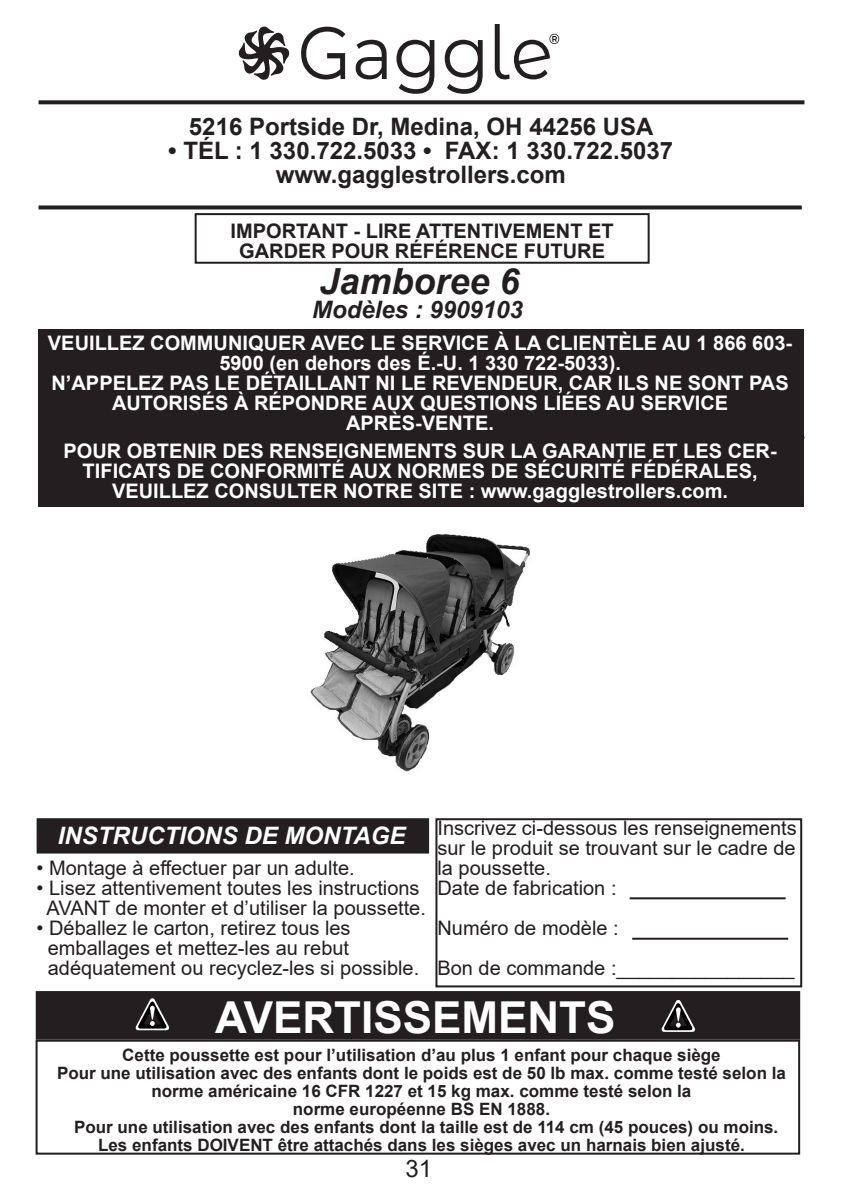
<style>
.page{position:relative;width:843px;height:1196px;background:#fff}
.page>*{position:absolute;margin:0;border:0;box-sizing:border-box;transform-origin:0 0}
.t1{font:700 44px "Arial";color:#fff}
.t2{font:italic 700 36px "Arial";color:#231f20}
.t3{font:700 24px "Arial";color:#231f20}
.t4{font:italic 700 24px "Arial";color:#fff}
.t5{font:italic 700 24px "Arial";color:#231f20}
.t6{font:24px "Arial";color:#231f20}
.t7{font:20px/20px "Arial";color:#231f20;text-align:justify}
.t8{font:700 20px/20px "Arial";color:#fff;text-align:center}
.t9{font:700 20px "Arial";color:#231f20}
.t10{font:700 17px/18px "Arial";color:#231f20;text-align:center}
</style>
<div class="page">
<svg style="left:38px;top:205px;width:763px;height:4px;background:#3c393a"></svg>
<svg style="left:38px;top:100px;width:766px;height:4px;background:#353132"></svg>
<div style="left:38px;top:330px;width:765px;height:177px;background:#231f20"></div>
<hr style="left:39px;top:436px;width:765px;height:2px;background:#231f20">
<div style="left:38px;top:819px;width:390px;height:33px;background:#231f20"></div>
<div style="left:37px;top:818px;width:392px;height:35px;border:2px solid #231f20"></div>
<div style="left:435px;top:818px;width:367px;height:169px;border:2px solid #231f20"></div>
<hr style="left:629px;top:897px;width:156px;height:2px;background:#231f20">
<hr style="left:632px;top:937px;width:156px;height:2px;background:#231f20">
<div style="left:36px;top:1039px;width:764px;height:115px;border:2px solid #231f20"></div>
<img style="left:310px;top:534px;width:220px;height:238px">
<div style="left:37px;top:991px;width:762px;height:47px;background:#231f20"></div>
<div style="left:36px;top:990px;width:764px;height:49px;border:2px solid #231f20"></div>
<svg style="left:657px;top:991px;width:43px;height:41px"></svg>
<svg style="left:131px;top:990px;width:44px;height:41px"></svg>
<div style="left:195px;top:213px;width:454px;height:51px;border:2px solid #231f20"></div>
<svg style="left:239px;top:24px;width:320px;height:70px"></svg>
<p class="t3" style="left:189px;top:110px;width:466px">5216 Portside Dr, Medina, OH 44256 USA</p>
<p class="t3" style="left:168px;top:134px;width:506px">• TÉL : 1 330.722.5033 • FAX: 1 330.722.5037</p>
<p class="t3" style="left:276px;top:158px;width:291px">www.gagglestrollers.com</p>
<p class="t9" style="left:230px;top:216px;width:384px">IMPORTANT - LIRE ATTENTIVEMENT ET</p>
<p class="t9" style="left:239px;top:236px;width:367px">GARDER POUR RÉFÉRENCE FUTURE</p>
<p class="t2" style="left:319px;top:257px;width:202px">Jamboree 6</p>
<p class="t5" style="left:312px;top:293px;width:212px">Modèles : 9909103</p>
<p class="t8" style="left:48px;top:333px;width:745px">VEUILLEZ COMMUNIQUER AVEC LE SERVICE À LA CLIENTÈLE AU 1 866 603-<br>5900 (en dehors des É.-U. 1 330 722-5033).</p>
<p class="t8" style="left:51px;top:373px;width:738px">N’APPELEZ PAS LE DÉTAILLANT NI LE REVENDEUR, CAR ILS NE SONT PAS<br>AUTORISÉS À RÉPONDRE AUX QUESTIONS LIÉES AU SERVICE</p>
<p class="t8" style="left:346px;top:413px;width:149px">APRÈS-VENTE.</p>
<p class="t8" style="left:64px;top:441px;width:714px">POUR OBTENIR DES RENSEIGNEMENTS SUR LA GARANTIE ET LES CER-<br>TIFICATS DE CONFORMITÉ AUX NORMES DE SÉCURITÉ FÉDÉRALES,<br>VEUILLEZ CONSULTER NOTRE SITE : www.gagglestrollers.com.</p>
<p class="t4" style="left:58px;top:819px;width:349px">INSTRUCTIONS DE MONTAGE</p>
<p class="t7" style="left:37px;top:857px;width:319px">• Montage à effectuer par un adulte.</p>
<p class="t7" style="left:37px;top:877px;width:384px">• Lisez attentivement toutes les instructions</p>
<p class="t7" style="left:47px;top:897px;width:381px">AVANT de monter et d’utiliser la poussette.</p>
<p class="t7" style="left:37px;top:917px;width:315px">• Déballez le carton, retirez tous les</p>
<p class="t7" style="left:48px;top:937px;width:303px">emballages et mettez-les au rebut</p>
<p class="t7" style="left:48px;top:957px;width:373px">adéquatement ou recyclez-les si possible.</p>
<p class="t7" style="left:437px;top:817px;width:360px">Inscrivez ci-dessous les renseignements sur le produit se trouvant sur le cadre de la poussette.</p>
<p class="t7" style="left:437px;top:877px;width:180px">Date de fabrication :</p>
<p class="t7" style="left:437px;top:917px;width:183px">Numéro de modèle :</p>
<p class="t7" style="left:437px;top:957px;width:358px">Bon de commande :________________</p>
<p class="t1" style="left:215px;top:985px;width:402px">AVERTISSEMENTS</p>
<p class="t10" style="left:122px;top:1045px;width:599px">Cette poussette est pour l’utilisation d’au plus 1 enfant pour chaque siège</p>
<p class="t10" style="left:57px;top:1063px;width:730px">Pour une utilisation avec des enfants dont le poids est de 50 lb max. comme testé selon la norme américaine 16 CFR 1227 et 15 kg max. comme testé selon la</p>
<p class="t10" style="left:293px;top:1099px;width:258px">norme européenne BS EN 1888.</p>
<p class="t10" style="left:74px;top:1117px;width:705px">Pour une utilisation avec des enfants dont la taille est de 114 cm (45 pouces) ou moins.<br>Les enfants DOIVENT être attachés dans les sièges avec un harnais bien ajusté.</p>
<p class="t6" style="left:405px;top:1151px;width:28px">31</p>
</div>
